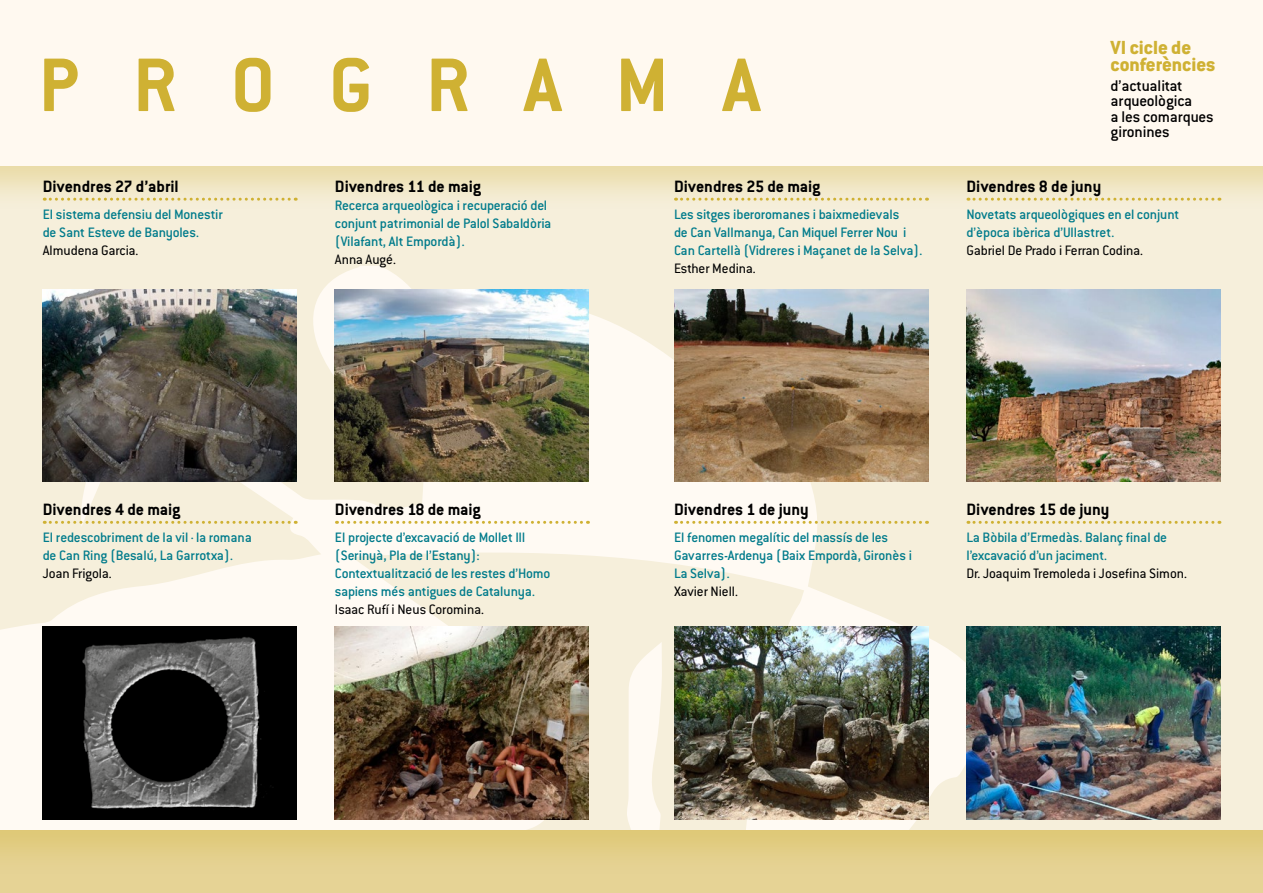
<style>
.page{position:relative;width:1263px;height:893px;background:#fff}
.page>*{position:absolute;margin:0;border:0;box-sizing:border-box;transform-origin:0 0}
.t1{font:700 83.25px "Conduit ITC Std";letter-spacing:.65em;color:#cfb133}
.t2{font:800 20.85px/17px "Conduit ITC Std";color:#cfb133}
.t3{font:700 18px "Conduit ITC Std";color:#000}
.t4{font:500 16.95px/15.3px "Conduit ITC Std";letter-spacing:-.01em;color:#000}
.t5{font:500 15px/18px "Conduit ITC Std";letter-spacing:-.015em;color:#007b8b}
.t6{font:15px "Conduit ITC Std";color:#000}
</style>
<div class="page">
<div style="left:0;top:830px;width:1263px;height:63px;background:#e6d395"></div>
<div style="left:0;top:85px;width:1263px;height:791px;background:#cfb133;opacity:.33"></div>
<div style="left:0;top:96px;width:1263px;height:734px;background:#f6efdb"></div>
<svg style="left:0;top:266px;width:993px;height:564px"></svg>
<div style="left:0;top:0;width:1263px;height:212px;background:#cfb133;opacity:.33"></div>
<div style="left:0;top:0;width:1263px;height:165px;background:#fff9f0"></div>
<img style="left:43px;top:289px;width:254px;height:193px">
<img style="left:335px;top:289px;width:254px;height:193px">
<img style="left:674px;top:289px;width:254px;height:193px">
<img style="left:966px;top:289px;width:254px;height:193px">
<img style="left:43px;top:627px;width:254px;height:193px">
<img style="left:335px;top:627px;width:254px;height:193px">
<img style="left:674px;top:627px;width:254px;height:193px">
<img style="left:966px;top:627px;width:254px;height:193px">
<svg style="left:44px;top:198px;width:252px;height:3px"></svg>
<svg style="left:675px;top:198px;width:252px;height:3px"></svg>
<svg style="left:968px;top:198px;width:252px;height:3px"></svg>
<svg style="left:44px;top:521px;width:252px;height:3px"></svg>
<svg style="left:336px;top:521px;width:252px;height:3px"></svg>
<svg style="left:675px;top:521px;width:252px;height:3px"></svg>
<svg style="left:968px;top:521px;width:252px;height:3px"></svg>
<h1 class="t1" style="left:39px;top:35px;width:723px">PROGRAMA</h1>
<p class="t3" style="left:43px;top:176px;width:138px">Divendres 27 d’abril</p>
<p class="t5" style="left:43px;top:205px;width:182px">El sistema defensiu del Monestir de Sant Esteve de Banyoles.</p>
<p class="t6" style="left:43px;top:241px;width:97px">Almudena Garcia.</p>
<p class="t3" style="left:335px;top:176px;width:148px">Divendres 11 de maig</p>
<p class="t5" style="left:335px;top:196px;width:218px">Recerca arqueològica i recuperació del conjunt patrimonial de Palol Sabaldòria (Vilafant, Alt Empordà).</p>
<p class="t6" style="left:335px;top:250px;width:62px">Anna Augé.</p>
<p class="t3" style="left:674px;top:176px;width:148px">Divendres 25 de maig</p>
<p class="t5" style="left:674px;top:205px;width:250px">Les sitges iberoromanes i baixmedievals<br>de Can Vallmanya, Can Miquel Ferrer Nou i<br>Can Cartellà (Vidreres i Maçanet de la Selva).</p>
<p class="t6" style="left:674px;top:259px;width:83px">Esther Medina.</p>
<h2 class="t2" style="left:1110px;top:38px;width:106px">VI cicle de conferències</h2>
<p class="t4" style="left:1110px;top:77px;width:105px">d’actualitat arqueològica<br>a les comarques gironines</p>
<p class="t3" style="left:966px;top:176px;width:136px">Divendres 8 de juny</p>
<p class="t5" style="left:966px;top:205px;width:214px">Novetats arqueològiques en el conjunt d’època ibèrica d’Ullastret.</p>
<p class="t6" style="left:966px;top:241px;width:178px">Gabriel De Prado i Ferran Codina.</p>
<p class="t3" style="left:43px;top:499px;width:139px">Divendres 4 de maig</p>
<p class="t5" style="left:43px;top:528px;width:211px">El redescobriment de la vil·la romana de Can Ring (Besalú, La Garrotxa).</p>
<p class="t6" style="left:43px;top:564px;width:70px">Joan Frigola.</p>
<p class="t3" style="left:335px;top:499px;width:147px">Divendres 18 de maig</p>
<p class="t5" style="left:335px;top:528px;width:217px">El projecte d’excavació de Mollet III (Serinyà, Pla de l’Estany):<br>Contextualització de les restes d’Homo sapiens més antigues de Catalunya.</p>
<p class="t6" style="left:335px;top:600px;width:150px">Isaac Rufí i Neus Coromina.</p>
<p class="t3" style="left:674px;top:499px;width:136px">Divendres 1 de juny</p>
<p class="t5" style="left:674px;top:528px;width:239px">El fenomen megalític del massís de les<br>Gavarres-Ardenya (Baix Empordà, Gironès i<br>La Selva).</p>
<p class="t6" style="left:674px;top:582px;width:65px">Xavier Niell.</p>
<p class="t3" style="left:966px;top:499px;width:144px">Divendres 15 de juny</p>
<p class="t5" style="left:966px;top:528px;width:202px">La Bòbila d’Ermedàs. Balanç final de l’excavació d’un jaciment.</p>
<p class="t6" style="left:966px;top:564px;width:222px">Dr. Joaquim Tremoleda i Josefina Simon.</p>
</div>
